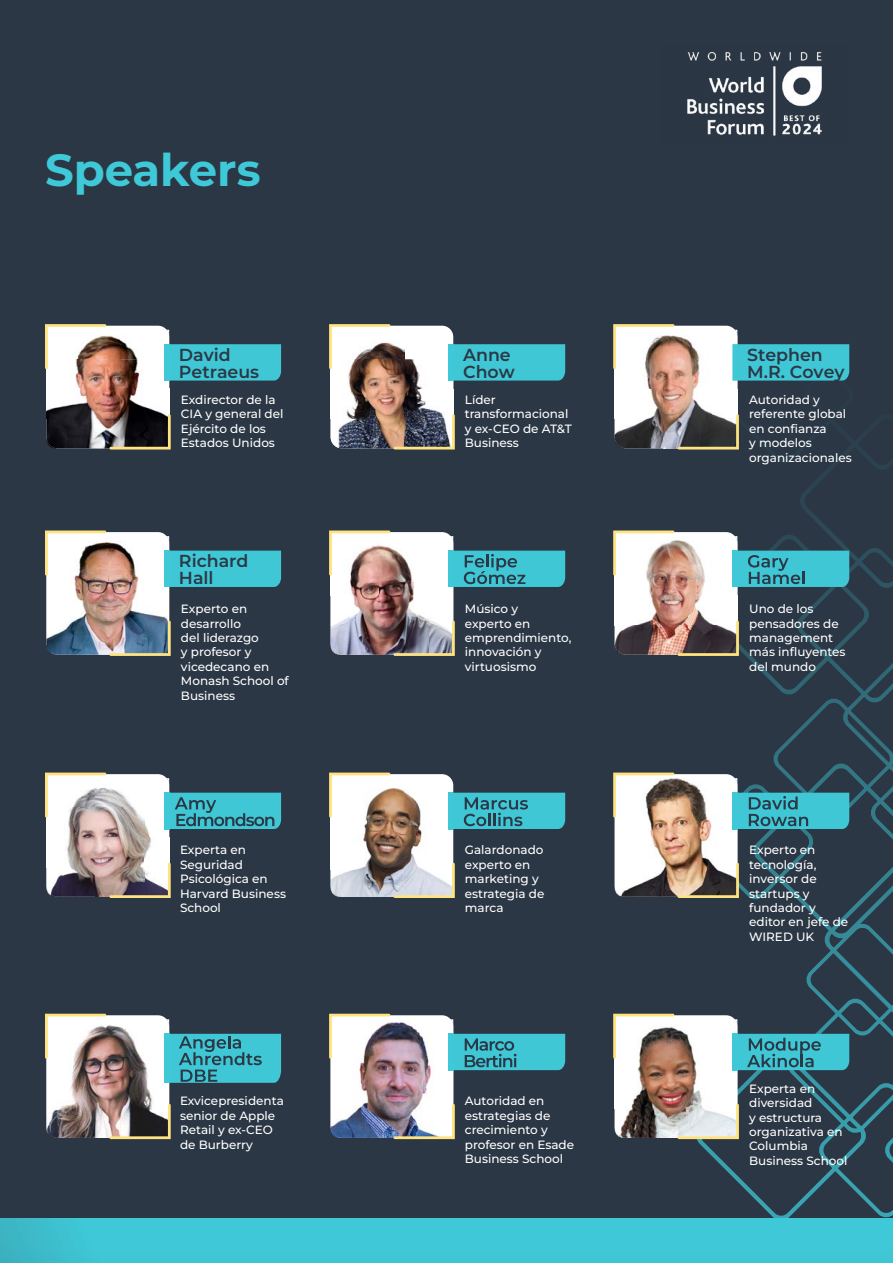
<style>
.page{position:relative;width:893px;height:1263px;background:#2b3744}
.page>*{position:absolute;margin:0;border:0;box-sizing:border-box;transform-origin:0 0}
.t1{font:700 45px "Montserrat";color:#3fc8d7}
.t2{font:600 17.4px/16.6px "Montserrat";color:#2b3845}
.t3{font:500 12px/14.4px "Montserrat";color:#fff}
</style>
<div class="page">
<img style="left:687px;top:52px;width:135px;height:84px">
<svg style="left:693px;top:344px;width:200px;height:874px"></svg>
<div style="left:0;top:1218px;width:893px;height:45px;background:#3fc8d7"></div>
<img style="left:45px;top:530px;width:236px;height:126px">
<img style="left:329px;top:530px;width:236px;height:126px">
<svg style="left:613px;top:530px;width:236px;height:126px"></svg>
<svg style="left:45px;top:772px;width:236px;height:126px"></svg>
<svg style="left:329px;top:772px;width:236px;height:126px"></svg>
<svg style="left:613px;top:772px;width:236px;height:126px"></svg>
<svg style="left:45px;top:324px;width:236px;height:125px"></svg>
<svg style="left:329px;top:324px;width:236px;height:125px"></svg>
<svg style="left:613px;top:324px;width:236px;height:125px"></svg>
<img style="left:45px;top:1014px;width:236px;height:125px">
<img style="left:329px;top:1014px;width:236px;height:125px">
<svg style="left:613px;top:1014px;width:236px;height:125px"></svg>
<h1 class="t1" style="left:45px;top:140px;width:217px">Speakers</h1>
<h2 class="t2" style="left:179px;top:346px;width:82px">David<br>Petraeus</h2>
<h2 class="t2" style="left:463px;top:346px;width:53px">Anne<br>Chow</h2>
<h2 class="t2" style="left:747px;top:346px;width:99px">Stephen<br>M.R. Covey</h2>
<p class="t3" style="left:181px;top:392px;width:104px">Exdirector de la<br>CIA y general del<br>Ejército de los<br>Estados Unidos</p>
<p class="t3" style="left:465px;top:392px;width:108px">Líder transformacional y ex-CEO de AT&amp;T<br>Business</p>
<p class="t3" style="left:749px;top:392px;width:104px">Autoridad y referente global en confianza<br>y modelos organizacionales</p>
<h2 class="t2" style="left:179px;top:552px;width:71px">Richard<br>Hall</h2>
<p class="t3" style="left:181px;top:601px;width:109px">Experto en desarrollo<br>del liderazgo<br>y profesor y vicedecano en<br>Monash School of<br>Business</p>
<p class="t3" style="left:465px;top:601px;width:108px">Músico y<br>experto en emprendimiento, innovación y virtuosismo</p>
<p class="t3" style="left:749px;top:601px;width:98px">Uno de los pensadores de management más influyentes del mundo</p>
<p class="t3" style="left:465px;top:842px;width:81px">Galardonado experto en marketing y estrategia de marca</p>
<p class="t3" style="left:180px;top:842px;width:107px">Experta en<br>Seguridad<br>Psicológica en<br>Harvard Business<br>School</p>
<p class="t3" style="left:749px;top:842px;width:101px">Experto en tecnología, inversor de startups y fundador y editor en jefe de<br>WIRED UK</p>
<p class="t3" style="left:180px;top:1093px;width:105px">Exvicepresidenta senior de Apple<br>Retail y ex-CEO de Burberry</p>
<p class="t3" style="left:465px;top:1093px;width:111px">Autoridad en estrategias de crecimiento y profesor en Esade<br>Business School</p>
<p class="t3" style="left:749px;top:1081px;width:100px">Experta en diversidad<br>y estructura organizativa en<br>Columbia<br>Business School</p>
</div>
